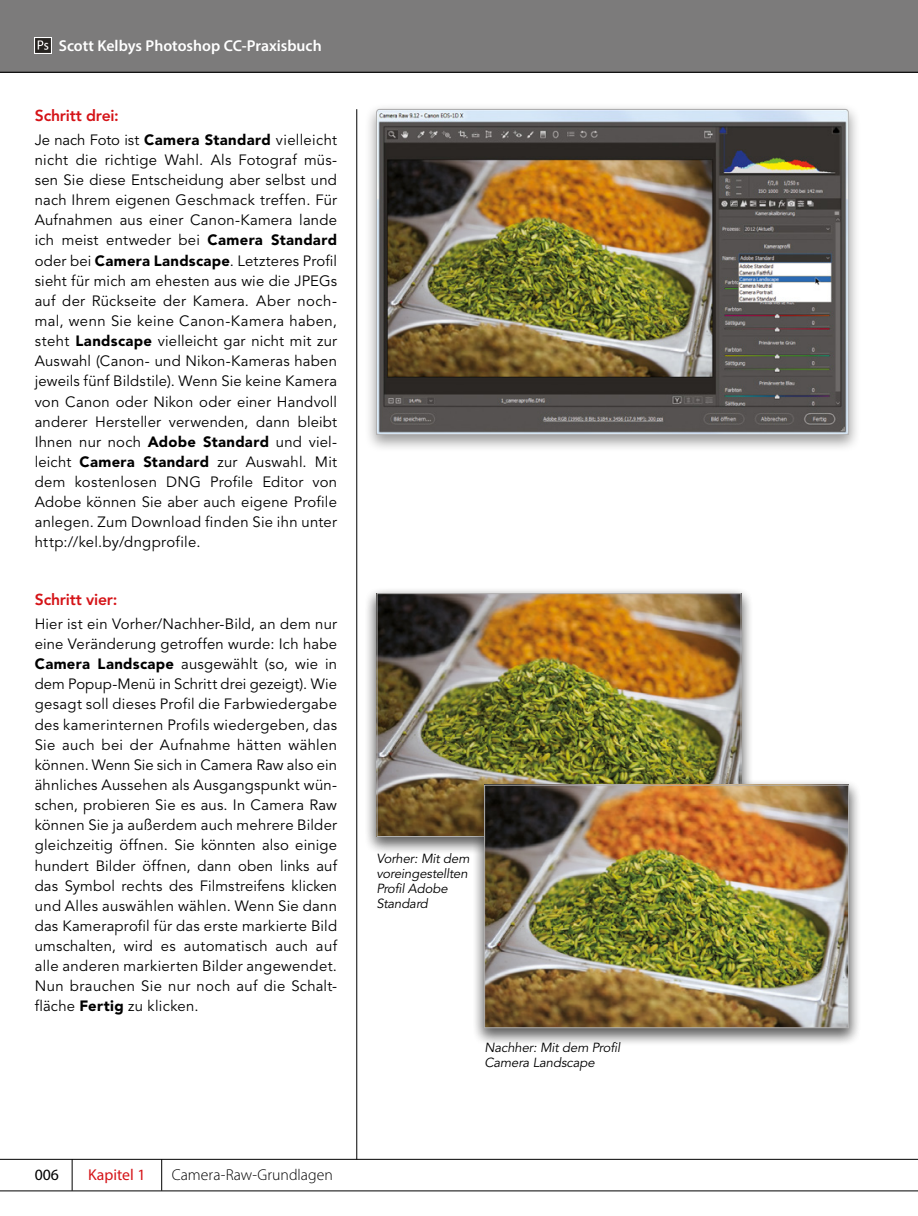
<style>
.page{position:relative;width:918px;height:1216px;background:#fff}
.page>*{position:absolute;margin:0;border:0;box-sizing:border-box;transform-origin:0 0}
.t1{font:600 15.75px "Myriad Pro";color:#fff}
.t2{font:800 15.75px "Avenir LT Std";letter-spacing:-.015em;color:#d51317}
.t3{font:300 15.75px "Myriad Pro";letter-spacing:.005em;color:#000}
.t4{font:15.75px "Myriad Pro";color:#d51317}
.t5{font:15.75px "Myriad Pro";color:#000}
.t6{font:14.88px/20.1px "Avenir LT Pro";letter-spacing:.02em;color:#000;text-align:justify}
.t7{font:italic 13.12px/14.9px "Avenir LT Pro";letter-spacing:-.01em;color:#000}
.s1{font-family:"Avenir LT Std";font-weight:900}
</style>
<div class="page">
<div style="left:364px;top:586px;width:390px;height:269px;background:#000;opacity:.4"></div>
<img style="left:379px;top:595px;width:360px;height:239px">
<div style="left:472px;top:778px;width:389px;height:268px;background:#000;opacity:.4"></div>
<img style="left:486px;top:787px;width:361px;height:238px">
<div style="left:484px;top:785px;width:365px;height:242px;border:1px solid #b3b2b2"></div>
<div style="left:364px;top:102px;width:497px;height:350px;background:#000;opacity:.4"></div>
<img style="left:376px;top:109px;width:472px;height:326px">
<hr style="left:356px;top:109px;width:1px;height:1050px;background:#000">
<div style="left:0;top:0;width:918px;height:72px;background:#7c7b7b"></div>
<img style="left:35px;top:38px;width:16px;height:15px">
<hr style="left:0;top:72px;width:918px;height:1px;background:#000">
<hr style="left:0;top:1158px;width:918px;height:1px;background:#000">
<hr style="left:0;top:1190px;width:918px;height:1px;background:#000">
<hr style="left:72px;top:1159px;width:1px;height:31px;background:#000">
<hr style="left:161px;top:1159px;width:1px;height:31px;background:#000">
<p class="t1" style="left:59px;top:36px;width:264px">Scott Kelbys Photoshop CC-Praxisbuch</p>
<p class="t2" style="left:35px;top:106px;width:85px">Schritt drei:</p>
<p class="t6" style="left:35px;top:130px;width:304px">Je nach Foto ist <span class="s1">Camera Standard</span> vielleicht nicht die richtige Wahl. Als Fotograf müs&shy;sen Sie diese Entscheidung aber selbst und nach Ihrem eigenen Geschmack treffen. Für Aufnahmen aus einer Canon-Kamera lande ich meist entweder bei <span class="s1">Camera Standard </span>oder bei <span class="s1">Camera Landscape</span>. Letzteres Profil sieht für mich am ehesten aus wie die JPEGs auf der Rückseite der Kamera. Aber noch&shy;mal, wenn Sie keine Canon-Kamera haben, steht <span class="s1">Landscape</span> vielleicht gar nicht mit zur Auswahl (Canon- und Nikon-Kameras haben jeweils fünf Bildstile). Wenn Sie keine Kamera von Canon oder Nikon oder einer Handvoll anderer Hersteller verwenden, dann bleibt Ihnen nur noch <span class="s1">Adobe Standard</span> und viel&shy;leicht <span class="s1">Camera Standard</span> zur Auswahl. Mit dem kostenlosen DNG Profile Editor von Adobe können Sie aber auch eigene Profile anlegen. Zum Download finden Sie ihn unter http://kel.by/dngprofile.</p>
<p class="t2" style="left:35px;top:590px;width:84px">Schritt vier:</p>
<p class="t6" style="left:35px;top:614px;width:304px">Hier ist ein Vorher/Nachher-Bild, an dem nur eine Veränderung getroffen wurde: Ich habe <span class="s1">Camera Landscape</span> ausgewählt (so, wie in dem Popup-Menü in Schritt drei gezeigt). Wie gesagt soll dieses Profil die Farbwiedergabe des kamerinternen Profils wiedergeben, das Sie auch bei der Aufnahme hätten wählen können. Wenn Sie sich in Camera Raw also ein ähnliches Aussehen als Ausgangspunkt wün&shy;schen, probieren Sie es aus. In Camera Raw können Sie ja außerdem auch mehrere Bilder gleichzeitig öffnen. Sie könnten also einige hundert Bilder öffnen, dann oben links auf das Symbol rechts des Filmstreifens klicken und Alles auswählen wählen. Wenn Sie dann das Kameraprofil für das erste markierte Bild umschalten, wird es automatisch auch auf alle anderen markierten Bilder angewendet.<br>Nun brauchen Sie nur noch auf die Schalt&shy;fläche <span class="s1">Fertig</span> zu klicken.</p>
<p class="t5" style="left:35px;top:1165px;width:26px">006</p>
<p class="t4" style="left:88px;top:1165px;width:59px">Kapitel 1</p>
<p class="t3" style="left:172px;top:1165px;width:163px">Camera-Raw-Grundlagen</p>
<p class="t7" style="left:376px;top:851px;width:95px">Vorher: Mit dem voreingestellten<br>Profil Adobe<br>Standard</p>
<p class="t7" style="left:484px;top:1040px;width:137px">Nachher: Mit dem Profil<br>Camera Landscape</p>
</div>
